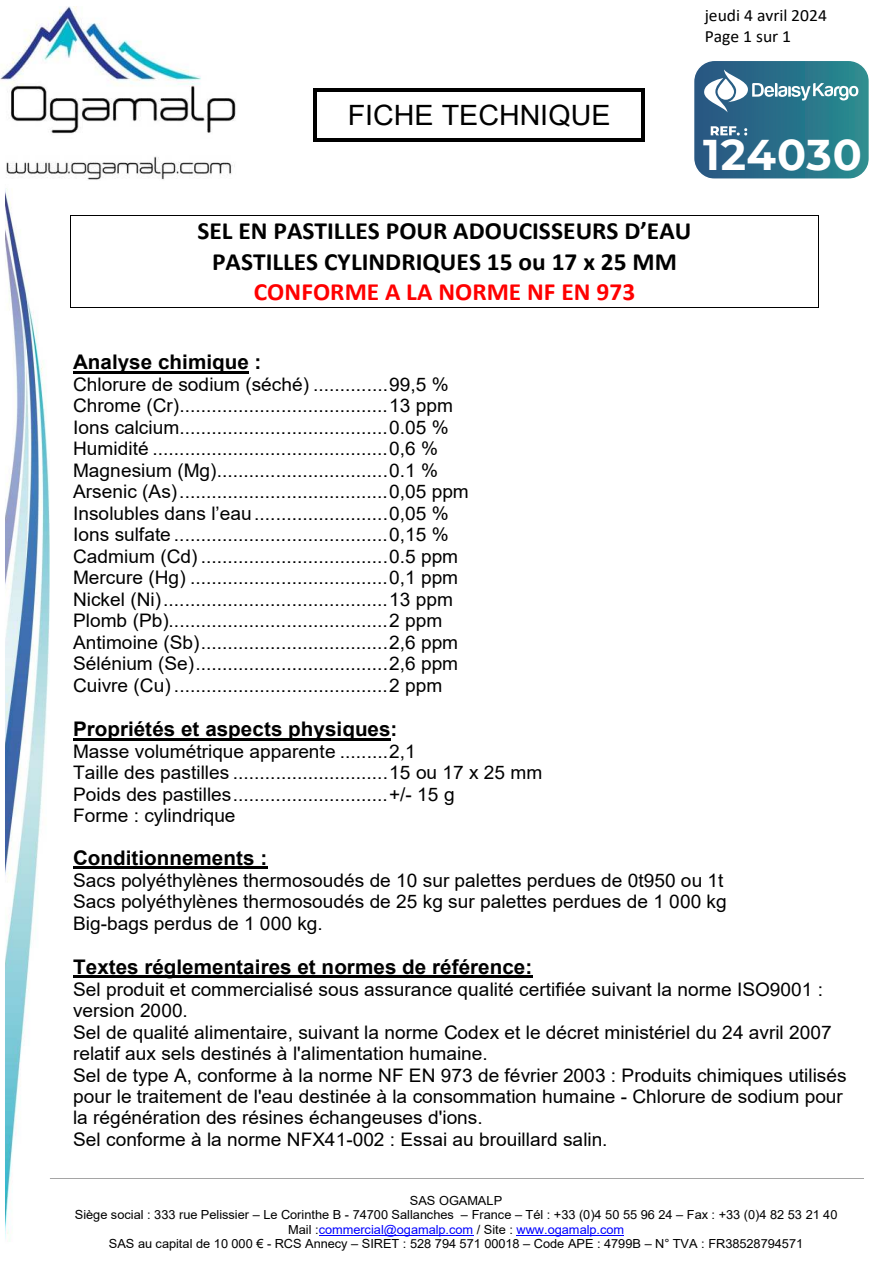
<style>
.page{position:relative;width:893px;height:1263px;background:#fff}
.page>*{position:absolute;margin:0;border:0;box-sizing:border-box;transform-origin:0 0}
.t1{font:700 42.9px "Montserrat";letter-spacing:.02em;color:#fff}
.t2{font:28.05px "Arial";color:#000}
.t3{font:700 24.9px/30.5px "Calibri";color:#000;text-align:center}
.t4{font:700 20.1px "Arial";color:#000}
.t5{font:18.6px/21.5px "Arial";color:#000}
.t6{font:17.1px/20.9px "Calibri";color:#000}
.t7{font:12.45px/14.2px "Arial";letter-spacing:-.005em;color:#000;text-align:center}
.s1{color:#f00}
.s2{color:#00f}
</style>
<div class="page">
<svg style="left:314px;top:88px;width:3px;height:4px"></svg>
<hr style="left:317px;top:88px;width:324px;height:4px;background:#000">
<svg style="left:641px;top:88px;width:3px;height:4px"></svg>
<hr style="left:314px;top:92px;width:3px;height:46px;background:#000">
<svg style="left:314px;top:138px;width:3px;height:4px"></svg>
<hr style="left:317px;top:138px;width:324px;height:4px;background:#000">
<hr style="left:641px;top:92px;width:3px;height:46px;background:#000">
<svg style="left:641px;top:138px;width:3px;height:4px"></svg>
<hr style="left:48px;top:1178px;width:816px;height:1px;background:#a5a5a5">
<hr style="left:319px;top:1235px;width:154px;height:1px;background:#00f">
<hr style="left:517px;top:1235px;width:107px;height:1px;background:#00f">
<img style="left:0;top:6px;width:236px;height:174px">
<hr style="left:73px;top:371px;width:176px;height:2px;background:#000">
<hr style="left:73px;top:738px;width:318px;height:2px;background:#000">
<hr style="left:73px;top:867px;width:194px;height:2px;background:#000">
<hr style="left:73px;top:976px;width:460px;height:2px;background:#000">
<hr style="left:71px;top:215px;width:747px;height:1px;background:#000">
<hr style="left:70px;top:215px;width:1px;height:92px;background:#000">
<hr style="left:71px;top:307px;width:747px;height:1px;background:#000">
<hr style="left:818px;top:215px;width:1px;height:92px;background:#000">
<img style="left:5px;top:189px;width:45px;height:1053px">
<svg style="left:694px;top:61px;width:175px;height:118px;background:#3f7f95"></svg>
<p class="t6" style="left:705px;top:4px;width:124px">jeudi 4 avril 2024<br>Page 1 sur 1</p>
<p class="t2" style="left:348px;top:96px;width:264px">FICHE TECHNIQUE</p>
<p class="t1" style="left:703px;top:124px;width:160px">124030</p>
<p class="t3" style="left:197px;top:215px;width:495px">SEL EN PASTILLES POUR ADOUCISSEURS D’EAU<br>PASTILLES CYLINDRIQUES 15 ou 17 x 25 MM<br><span class="s1">CONFORME A LA NORME NF EN 973</span></p>
<p class="t4" style="left:73px;top:348px;width:190px">Analyse chimique :</p>
<p class="t5" style="left:73px;top:374px;width:397px">Chlorure de sodium (séché) .............. 99,5 % Chrome (Cr)....................................... 13 ppm Ions calcium....................................... 0.05 % Humidité ............................................ 0,6 % Magnesium (Mg) ................................ 0.1 % Arsenic (As) ....................................... 0,05 ppm Insolubles dans l’eau ......................... 0,05 % Ions sulfate ........................................ 0,15 % Cadmium (Cd) ................................... 0.5 ppm Mercure (Hg) ..................................... 0,1 ppm Nickel (Ni) .......................................... 13 ppm Plomb (Pb)......................................... 2 ppm Antimoine (Sb) ................................... 2,6 ppm Sélénium (Se) .................................... 2,6 ppm Cuivre (Cu) ........................................ 2 ppm</p>
<p class="t4" style="left:73px;top:715px;width:326px">Propriétés et aspects physiques:</p>
<p class="t5" style="left:73px;top:740px;width:471px">Masse volumétrique apparente ......... 2,1<br>Taille des pastilles ............................. 15 ou 17 x 25 mm Poids des pastilles ............................. +/- 15 g<br>Forme : cylindrique</p>
<p class="t4" style="left:73px;top:843px;width:196px">Conditionnements :</p>
<p class="t5" style="left:73px;top:869px;width:655px">Sacs polyéthylènes thermosoudés de 10 sur palettes perdues de 0t950 ou 1t<br>Sacs polyéthylènes thermosoudés de 25 kg sur palettes perdues de 1 000 kg<br>Big-bags perdus de 1 000 kg.</p>
<p class="t4" style="left:73px;top:952px;width:461px">Textes réglementaires et normes de référence:</p>
<p class="t5" style="left:73px;top:978px;width:775px">Sel produit et commercialisé sous assurance qualité certifiée suivant la norme ISO9001 : version 2000.<br>Sel de qualité alimentaire, suivant la norme Codex et le décret ministériel du 24 avril 2007 relatif aux sels destinés à l'alimentation humaine.<br>Sel de type A, conforme à la norme NF EN 973 de février 2003 : Produits chimiques utilisés pour le traitement de l'eau destinée à la consommation humaine - Chlorure de sodium pour la régénération des résines échangeuses d'ions.<br>Sel conforme à la norme NFX41-002 : Essai au brouillard salin.</p>
<p class="t7" style="left:75px;top:1193px;width:764px">SAS OGAMALP<br>Siège social : 333 rue Pelissier – Le Corinthe B - 74700 Sallanches – France – Tél : +33 (0)4 50 55 96 24 – Fax : +33 (0)4 82 53 21 40<br>Mail :<span class="s2">commercial@ogamalp.com</span> / Site : <span class="s2">www.ogamalp.com<br></span>SAS au capital de 10 000 € - RCS Annecy – SIRET : 528 794 571 00018 – Code APE : 4799B – N° TVA : FR38528794571</p>
</div>
